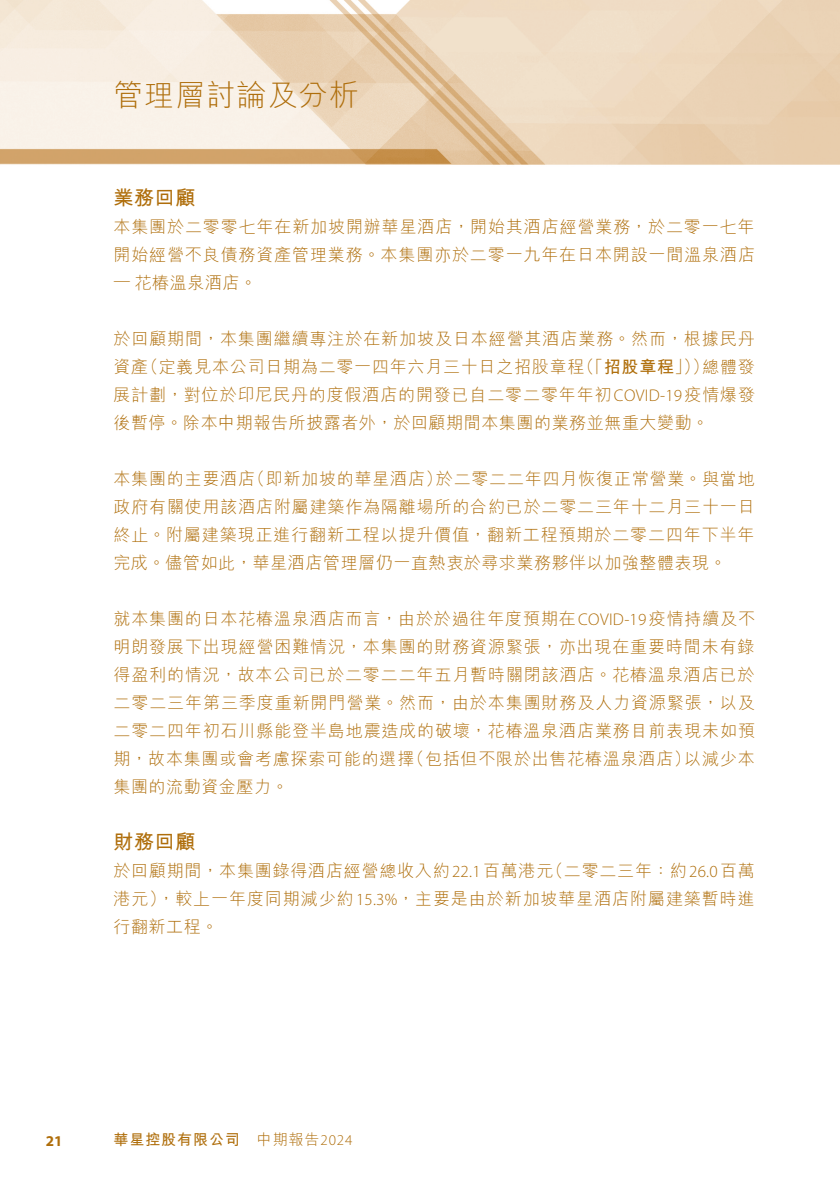
<style>
.page{position:relative;width:840px;height:1191px;background:#fff}
.page>*{position:absolute;margin:0;border:0;box-sizing:border-box;transform-origin:0 0}
.t1{font:300 30px "M Hei HK";letter-spacing:.025em;color:#af6e0b}
._01_H1{font:700 20px "M Hei HK";letter-spacing:.03em;color:#af6e0b}
._00_txt{font:300 17px/28px "M Hei HK";letter-spacing:.05em;color:#af6e0b}
._00_txt-2{font:300 17px "Myriad Pro";color:#af6e0b}
.t2{font:300 15px "M Hei HK";color:#af6e0b}
.t3{font:700 15px "M Hei HK";letter-spacing:.06em;color:#af6e0b}
.t4{font:700 15px "Myriad Pro";color:#af6e0b}
.s1{font-weight:700}
.s2{font-family:"Myriad Pro"}
</style>
<div class="page">
<img style="left:0;top:0;width:839px;height:165px">
<p class="t1" style="left:113px;top:80px;width:247px">管理層討論及分析</p>
<p class="_01_H1" style="left:113px;top:183px;width:83px">業務回顧</p>
<p class="_00_txt" style="left:113px;top:212px;width:642px">本集團於二零零七年在新加坡開辦華星酒店，開始其酒店經營業務，於二零一七年</p>
<p class="_00_txt" style="left:113px;top:240px;width:642px">開始經營不良債務資產管理業務。本集團亦於二零一九年在日本開設一間溫泉酒店</p>
<p class="_00_txt" style="left:135px;top:268px;width:124px">花椿溫泉酒店。</p>
<p class="_00_txt-2" style="left:113px;top:270px;width:18px">—</p>
<p class="_00_txt" style="left:113px;top:324px;width:642px;text-align:right">於回顧期間，本集團繼續專注於在新加坡及日本經營其酒店業務。然而，根據民丹總體發</p>
<p class="_00_txt" style="left:141px;top:352px;width:444px">（定義見本公司日期為二零一四年六月三十日之招股章程</p>
<p class="_00_txt" style="left:577px;top:352px;width:133px">（「<span class="s1">招股章程</span>」））</p>
<p class="_00_txt" style="left:113px;top:352px;width:642px">資產<br>展計劃，對位於印尼民丹的度假酒店的開發已自二零二零年年初<span class="s2">COVID-19</span>疫情爆發後暫停。除本中期報告所披露者外，於回顧期間本集團的業務並無重大變動。</p>
<p class="_00_txt" style="left:435px;top:464px;width:320px">於二零二二年四月恢復正常營業。與當地</p>
<p class="_00_txt" style="left:113px;top:464px;width:642px">本集團的主要酒店<br>政府有關使用該酒店附屬建築作為隔離場所的合約已於二零二三年十二月三十一日終止。附屬建築現正進行翻新工程以提升價值，翻新工程預期於二零二四年下半年完成。儘管如此，華星酒店管理層仍一直熱衷於尋求業務夥伴以加強整體表現。</p>
<p class="_00_txt" style="left:113px;top:604px;width:642px;text-align:right">就本集團的日本花椿溫泉酒店而言，由於於過往年度預期在<span class="s2">COVID-19</span>疫情持續及不明朗發展下出現經營困難情況，本集團的財務資源緊張，亦出現在重要時間未有錄得盈利的情況，故本公司已於二零二二年五月暫時關閉該酒店。花椿溫泉酒店已於二零二三年第三季度重新開門營業。然而，由於本集團財務及人力資源緊張，以及二零二四年初石川縣能登半島地震造成的破壞，花椿溫泉酒店業務目前表現未如預以減少本</p>
<p class="_00_txt" style="left:248px;top:464px;width:196px">（即新加坡的華星酒店）</p>
<p class="_00_txt" style="left:407px;top:744px;width:285px">（包括但不限於出售花椿溫泉酒店）</p>
<p class="_00_txt" style="left:113px;top:744px;width:302px">期，故本集團或會考慮探索可能的選擇集團的流動資金壓力。</p>
<p class="_01_H1" style="left:113px;top:827px;width:83px">財務回顧</p>
<p class="_00_txt" style="left:113px;top:856px;width:642px">於回顧期間，本集團錄得酒店經營總收入約<span class="s2">22.1</span>百萬港元<br>港元，）較上一年度同期減少約<span class="s2">15.3%</span>，主要是由於新加坡華星酒店附屬建築暫時進行翻新工程。</p>
<p class="_00_txt" style="left:546px;top:856px;width:210px">（二零二三年：約<span class="s2">26.0</span>百萬</p>
<p class="t4" style="left:46px;top:1131px;width:18px">21</p>
<p class="t3" style="left:113px;top:1128px;width:128px">華星控股有限公司</p>
<p class="t2" style="left:256px;top:1132px;width:97px">中期報告<span class="s2">2024</span></p>
</div>
